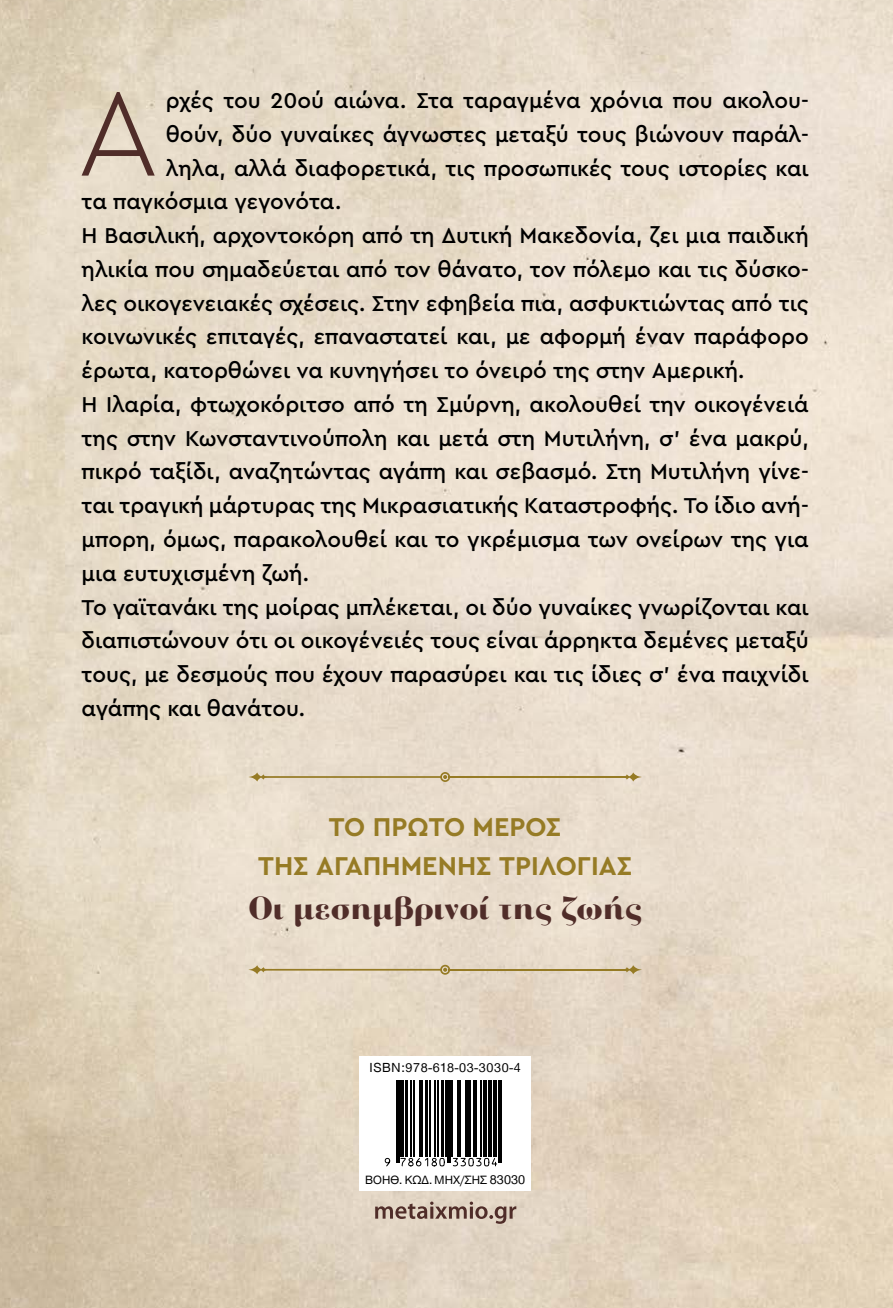
<style>
.page{position:relative;width:893px;height:1308px;background:#fff}
.page>*{position:absolute;margin:0;border:0;box-sizing:border-box;transform-origin:0 0}
.t1{font:300 124.88px "Cera Pro";color:#502d29}
.t2{font:900 31.5px "CF Bodoni Greek";color:#502d29}
.t3{font:700 27px/38.2px "Cera Pro";color:#967b25;text-align:center}
.t4{font:500 22.5px "Cera Pro";color:#000}
.t5{font:13.5px "Helvetica Neue Greek";letter-spacing:.05em;color:#000}
.t6{font:12.38px "Helvetica Neue Greek";color:#000}
.s1{font-size:13.5px}
</style>
<div class="page">
<img style="left:0;top:0;width:893px;height:1307px">
<div style="left:360px;top:1056px;width:171px;height:134px;background:#fff"></div>
<svg style="left:397px;top:1080px;width:105px;height:83px"></svg>
<hr style="left:396px;top:1079px;width:1px;height:83px;background:#000">
<hr style="left:398px;top:1079px;width:1px;height:83px;background:#000">
<hr style="left:400px;top:1079px;width:4px;height:77px;background:#000">
<hr style="left:405px;top:1079px;width:2px;height:77px;background:#000">
<hr style="left:410px;top:1079px;width:2px;height:77px;background:#000">
<hr style="left:414px;top:1079px;width:1px;height:77px;background:#000">
<hr style="left:419px;top:1079px;width:2px;height:77px;background:#000">
<hr style="left:422px;top:1079px;width:1px;height:77px;background:#000">
<hr style="left:425px;top:1079px;width:2px;height:77px;background:#000">
<hr style="left:429px;top:1079px;width:2px;height:77px;background:#000">
<hr style="left:434px;top:1079px;width:1px;height:77px;background:#000">
<hr style="left:437px;top:1079px;width:1px;height:77px;background:#000">
<hr style="left:442px;top:1079px;width:2px;height:77px;background:#000">
<hr style="left:445px;top:1079px;width:1px;height:77px;background:#000">
<hr style="left:447px;top:1079px;width:1px;height:83px;background:#000">
<hr style="left:450px;top:1079px;width:1px;height:83px;background:#000">
<hr style="left:452px;top:1079px;width:1px;height:77px;background:#000">
<hr style="left:457px;top:1079px;width:1px;height:77px;background:#000">
<hr style="left:460px;top:1079px;width:1px;height:77px;background:#000">
<hr style="left:465px;top:1079px;width:1px;height:77px;background:#000">
<hr style="left:467px;top:1079px;width:4px;height:77px;background:#000">
<hr style="left:473px;top:1079px;width:1px;height:77px;background:#000">
<hr style="left:475px;top:1079px;width:1px;height:77px;background:#000">
<hr style="left:481px;top:1079px;width:1px;height:77px;background:#000">
<hr style="left:483px;top:1079px;width:3px;height:77px;background:#000">
<hr style="left:489px;top:1079px;width:1px;height:77px;background:#000">
<hr style="left:491px;top:1079px;width:1px;height:77px;background:#000">
<hr style="left:493px;top:1079px;width:3px;height:77px;background:#000">
<hr style="left:499px;top:1079px;width:1px;height:83px;background:#000">
<hr style="left:501px;top:1079px;width:1px;height:83px;background:#000">
<svg style="left:384px;top:1157px;width:114px;height:10px"></svg>
<svg style="left:375px;top:1201px;width:141px;height:22px;background:#b8a497"></svg>
<svg style="left:247px;top:772px;width:203px;height:10px;background:#d6c7a9"></svg>
<svg style="left:623px;top:772px;width:20px;height:9px"></svg>
<hr style="left:448px;top:776px;width:179px;height:2px;background:#967b25">
<svg style="left:247px;top:964px;width:203px;height:10px;background:#d7c7a8"></svg>
<svg style="left:623px;top:965px;width:20px;height:9px"></svg>
<hr style="left:448px;top:969px;width:179px;height:1px;background:#967b25">
<h1 class="t1" style="left:77px;top:51px;width:84px">Α</h1>
<p class="t4" style="left:166px;top:86px;width:644px">ρχές του 20ού αιώνα. Στα ταραγµένα χρόνια που ακολου-</p>
<p class="t4" style="left:166px;top:119px;width:644px">θούν, δύο γυναίκες άγνωστες µεταξύ τους βιώνουν παράλ-</p>
<p class="t4" style="left:166px;top:153px;width:644px">ληλα, αλλά διαφορετικά, τις προσωπικές τους ιστορίες και</p>
<p class="t4" style="left:82px;top:187px;width:261px">τα παγκόσµια γεγονότα.</p>
<p class="t4" style="left:82px;top:221px;width:729px">Η Βασιλική, αρχοντοκόρη από τη Δυτική Μακεδονία, ζει µια παιδική</p>
<p class="t4" style="left:82px;top:254px;width:729px">ηλικία που σηµαδεύεται από τον θάνατο, τον πόλεµο και τις δύσκο-</p>
<p class="t4" style="left:82px;top:288px;width:729px">λες οικογενειακές σχέσεις. Στην εφηβεία πια, ασφυκτιώντας από τις</p>
<p class="t4" style="left:82px;top:322px;width:729px">κοινωνικές επιταγές, επαναστατεί και, µε αφορµή έναν παράφορο</p>
<p class="t4" style="left:82px;top:356px;width:664px">έρωτα, κατορθώνει να κυνηγήσει το όνειρό της στην Αµερική.</p>
<p class="t4" style="left:82px;top:389px;width:729px">Η Ιλαρία, φτωχοκόριτσο από τη Σµύρνη, ακολουθεί την οικογένειά</p>
<p class="t4" style="left:82px;top:423px;width:729px">της στην Κωνσταντινούπολη και µετά στη Μυτιλήνη, σ’ ένα µακρύ,</p>
<p class="t4" style="left:82px;top:457px;width:729px">πικρό ταξίδι, αναζητώντας αγάπη και σεβασµό. Στη Μυτιλήνη γίνε-</p>
<p class="t4" style="left:82px;top:491px;width:729px">ται τραγική µάρτυρας της Μικρασιατικής Καταστροφής. Το ίδιο ανή-</p>
<p class="t4" style="left:82px;top:524px;width:729px">µπορη, όµως, παρακολουθεί και το γκρέµισµα των ονείρων της για</p>
<p class="t4" style="left:82px;top:558px;width:229px">µια ευτυχισµένη ζωή.</p>
<p class="t4" style="left:82px;top:592px;width:729px">Το γαϊτανάκι της µοίρας µπλέκεται, οι δύο γυναίκες γνωρίζονται και</p>
<p class="t4" style="left:82px;top:626px;width:729px">διαπιστώνουν ότι οι οικογένειές τους είναι άρρηκτα δεµένες µεταξύ</p>
<p class="t4" style="left:82px;top:659px;width:728px">τους, µε δεσµούς που έχουν παρασύρει και τις ίδιες σ’ ένα παιχνίδι</p>
<p class="t4" style="left:82px;top:693px;width:225px">αγάπης και θανάτου.</p>
<p class="t3" style="left:258px;top:807px;width:375px">ΤΟ ΠΡΏΤΟ ΜΈΡΟΣ<br>ΤΗΣ ΑΓΑΠΗΜΈΝΗΣ ΤΡΙΛΟΓΙΑΣ</p>
<h2 class="t2" style="left:249px;top:890px;width:394px">Οι μεσημβρινοί της ζωής</h2>
<p class="t5" style="left:369px;top:1060px;width:153px">ISBN:978-618-03-3030-4</p>
<p class="t6" style="left:365px;top:1173px;width:161px">ΒΟΗΘ. ΚΩΔ. MHX/ΣΗΣ <span class="s1">83030</span></p>
</div>
